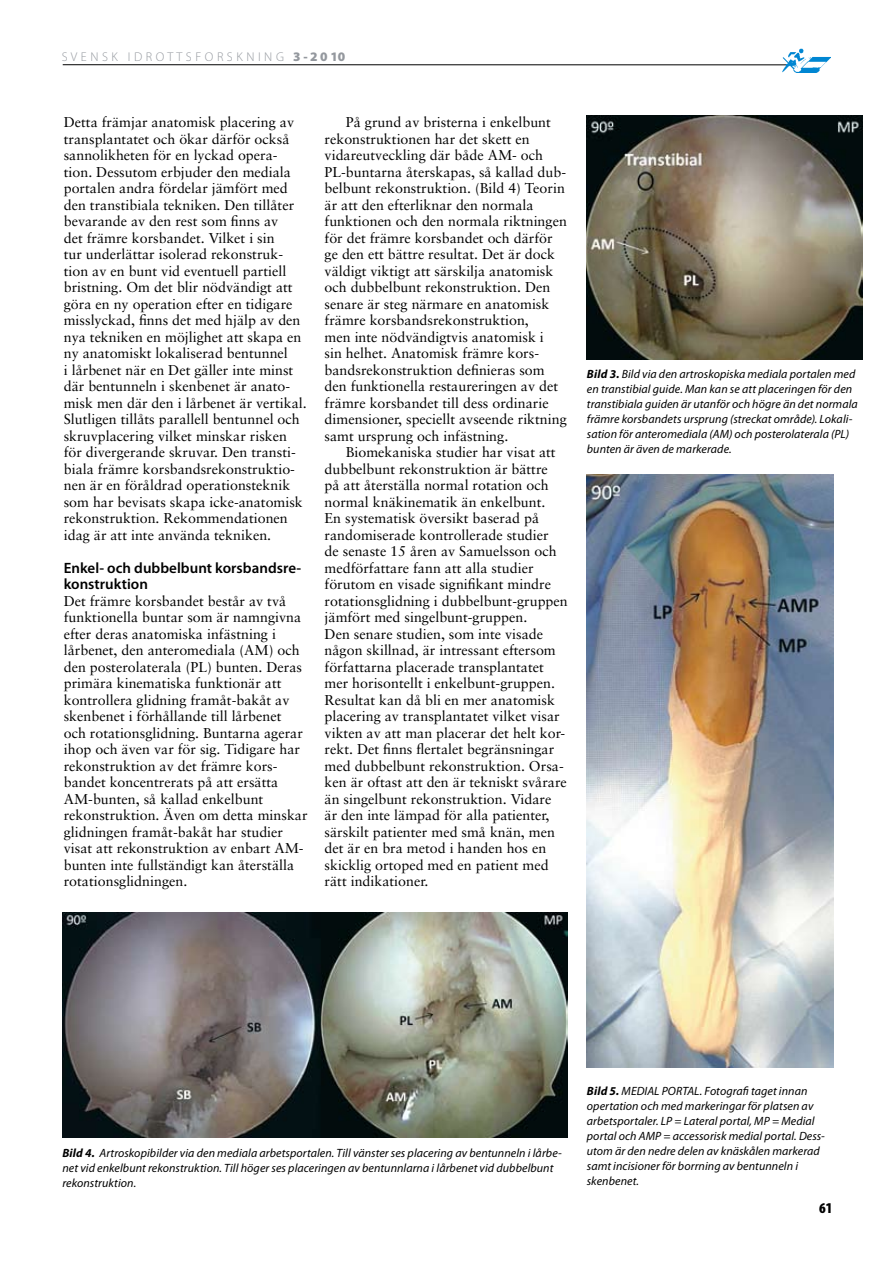
<style>
.page{position:relative;width:893px;height:1263px;background:#fff}
.page>*{position:absolute;margin:0;border:0;box-sizing:border-box;transform-origin:0 0}
.t1{font:600 15px/16.5px "Myriad Pro";color:#000}
.t2{font:900 condensed 15px "Myriad Pro";color:#000}
.t3{font:14.25px/16.5px "Sabon";color:#000}
.t4{font:300 12.75px "Myriad Pro";color:#94989e}
.t5{font:italic 12px/15px "Myriad Pro";letter-spacing:.005em;color:#000}
.s1{font-weight:900;font-size:13.05px}
.s2{font-weight:700}
</style>
<div class="page">
<hr style="left:63px;top:64px;width:723px;height:1px;background:#000">
<img style="left:779px;top:48px;width:51px;height:24px">
<img style="left:587px;top:116px;width:276px;height:244px">
<img style="left:587px;top:475px;width:246px;height:593px">
<img style="left:62px;top:913px;width:506px;height:224px">
<p class="t4" style="left:62px;top:49px;width:285px">S V E N S K I D R O T T S F O R S K N I N G <span class="s1">3 - 2 0 10</span></p>
<p class="t3" style="left:64px;top:114px;width:245px">Detta främjar anatomisk placering av transplantatet och ökar därför också sannolikheten för en lyckad opera&shy;tion. Dessutom erbjuder den mediala portalen andra fördelar jämfört med den transtibiala tekniken. Den tillåter bevarande av den rest som finns av<br>det främre korsbandet. Vilket i sin<br>tur underlättar isolerad rekonstruk&shy;tion av en bunt vid eventuell partiell bristning. Om det blir nödvändigt att göra en ny operation efter en tidigare misslyckad, finns det med hjälp av den nya tekniken en möjlighet att skapa en ny anatomiskt lokaliserad bentunnel<br>i lårbenet när en Det gäller inte minst där bentunneln i skenbenet är anato&shy;misk men där den i lårbenet är vertikal.<br>Slutligen tillåts parallell bentunnel och skruvplacering vilket minskar risken för divergerande skruvar. Den transti&shy;biala främre korsbandsrekonstruktio&shy;nen är en föråldrad operationsteknik som har bevisats skapa icke-anatomisk rekonstruktion. Rekommendationen idag är att inte använda tekniken.</p>
<p class="t1" style="left:64px;top:560px;width:239px">Enkel- och dubbelbunt korsbandsre&shy;konstruktion</p>
<p class="t3" style="left:64px;top:592px;width:245px">Det främre korsbandet består av två funktionella buntar som är namngivna efter deras anatomiska infästning i lårbenet, den anteromediala (AM) och den posterolaterala (PL) bunten. Deras primära kinematiska funktionär att kontrollera glidning framåt-bakåt av skenbenet i förhållande till lårbenet<br>och rotationsglidning. Buntarna agerar ihop och även var för sig. Tidigare har rekonstruktion av det främre kors&shy;bandet koncentrerats på att ersätta AM-bunten, så kallad enkelbunt rekonstruktion. Även om detta minskar glidningen framåt-bakåt har studier visat att rekonstruktion av enbart AM&shy;bunten inte fullständigt kan återställa rotationsglidningen.</p>
<p class="t3" style="left:325px;top:114px;width:244px;text-indent:21px">På grund av bristerna i enkelbunt rekonstruktionen har det skett en vidareutveckling där både AM- och PL-buntarna återskapas, så kallad dub&shy;belbunt rekonstruktion. (Bild 4) Teorin är att den efterliknar den normala funktionen och den normala riktningen för det främre korsbandet och därför ge den ett bättre resultat. Det är dock väldigt viktigt att särskilja anatomisk och dubbelbunt rekonstruktion. Den senare är steg närmare en anatomisk främre korsbandsrekonstruktion,<br>men inte nödvändigtvis anatomisk i<br>sin helhet. Anatomisk främre kors&shy;bandsrekonstruktion definieras som den funktionella restaureringen av det främre korsbandet till dess ordinarie dimensioner, speciellt avseende riktning samt ursprung och infästning.</p>
<p class="t3" style="left:325px;top:444px;width:245px;text-indent:21px">Biomekaniska studier har visat att dubbelbunt rekonstruktion är bättre<br>på att återställa normal rotation och normal knäkinematik än enkelbunt.<br>En systematisk översikt baserad på randomiserade kontrollerade studier<br>de senaste 15 åren av Samuelsson och medförfattare fann att alla studier förutom en visade signifikant mindre rotationsglidning i dubbelbunt-gruppen jämfört med singelbunt-gruppen.<br>Den senare studien, som inte visade någon skillnad, är intressant eftersom författarna placerade transplantatet mer horisontellt i enkelbunt-gruppen.<br>Resultat kan då bli en mer anatomisk placering av transplantatet vilket visar vikten av att man placerar det helt kor&shy;rekt. Det finns flertalet begränsningar med dubbelbunt rekonstruktion. Orsa&shy;ken är oftast att den är tekniskt svårare än singelbunt rekonstruktion. Vidare<br>är den inte lämpad för alla patienter, särskilt patienter med små knän, men det är en bra metod i handen hos en skicklig ortoped med en patient med rätt indikationer.</p>
<p class="t5" style="left:587px;top:366px;width:272px"><span class="s2">Bild 3.</span> Bild via den artroskopiska mediala portalen med en transtibial guide. Man kan se att placeringen för den transtibiala guiden är utanför och högre än det normala främre korsbandets ursprung (streckat område). Lokali&shy;sation för anteromediala (AM) och posterolaterala (PL) bunten är även de markerade.</p>
<p class="t5" style="left:62px;top:1145px;width:501px"><span class="s2">Bild 4.</span> Artroskopibilder via den mediala arbetsportalen. Till vänster ses placering av bentunneln i lårbe&shy;net vid enkelbunt rekonstruktion. Till höger ses placeringen av bentunnlarna i lårbenet vid dubbelbunt rekonstruktion.</p>
<p class="t5" style="left:587px;top:1083px;width:240px"><span class="s2">Bild 5.</span> MEDIAL PORTAL. Fotografi taget innan opertation och med markeringar för platsen av arbetsportaler. LP = Lateral portal, MP = Medial portal och AMP = accessorisk medial portal. Dess&shy;utom är den nedre delen av knäskålen markerad samt incisioner för borrning av bentunneln i skenbenet.</p>
<p class="t2" style="left:819px;top:1199px;width:15px">61</p>
</div>
